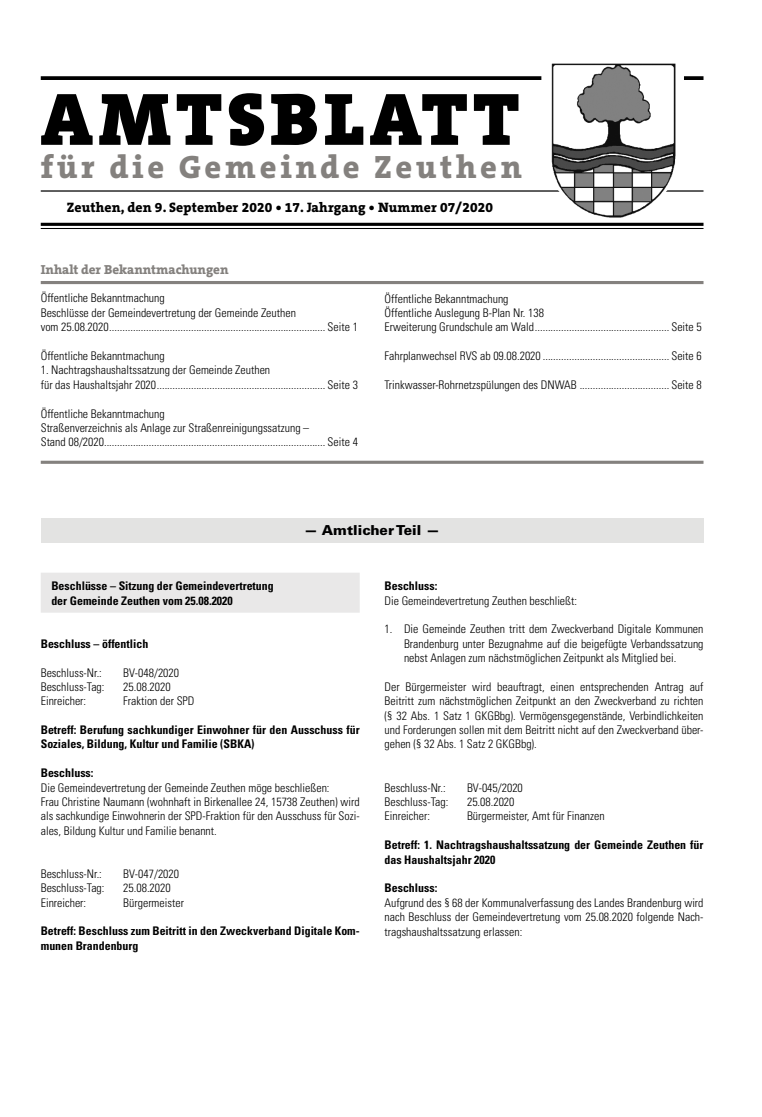
<style>
.page{position:relative;width:762px;height:1117px;background:#fff}
.page>*{position:absolute;margin:0;border:0;box-sizing:border-box;transform-origin:0 0}
.t1{font:900 75px "The Serif B W9";letter-spacing:.065em;color:#000}
.t2{font:800 32.5px "The Serif B W8";letter-spacing:.115em;color:#84817e}
.t3{font:800 13.75px "The Serif B W8";letter-spacing:.01em;color:#000}
.t4{font:900 13.75px "Univers";letter-spacing:.005em;color:#000}
.t5{font:800 13.12px "The Serif B W8";color:#84817e}
.t6{font:300 condensed 11.88px/14.4px "Univers";color:#000}
.t7{font:700 condensed 11.88px/14.4px "Univers";color:#000}
</style>
<div class="page">
<svg style="left:41px;top:76px;width:662px;height:4px;background:#0f0f0f"></svg>
<hr style="left:41px;top:190px;width:662px;height:1px;background:#000">
<hr style="left:41px;top:223px;width:662px;height:3px;background:#000">
<hr style="left:41px;top:228px;width:662px;height:1px;background:#000">
<svg style="left:539px;top:76px;width:147px;height:116px"></svg>
<img style="left:549px;top:63px;width:129px;height:155px">
<hr style="left:41px;top:281px;width:662px;height:3px;background:#84817e">
<hr style="left:41px;top:460px;width:662px;height:3px;background:#84817e">
<div style="left:41px;top:572px;width:319px;height:40px;background:#e9e8e8"></div>
<div style="left:41px;top:518px;width:662px;height:25px;background:#e3e3e2"></div>
<h1 class="t1" style="left:40px;top:68px;width:481px">AMTSBLATT</h1>
<h2 class="t2" style="left:41px;top:145px;width:482px">für die Gemeinde Zeuthen</h2>
<p class="t3" style="left:67px;top:198px;width:427px">Zeuthen, den 9. September 2020 • 17. Jahrgang • Nummer 07/2020</p>
<p class="t5" style="left:41px;top:260px;width:189px">Inhalt der Bekanntmachungen</p>
<p class="t6" style="left:41px;top:291px;width:319px">Öffentliche Bekanntmachung<br>Beschlüsse der Gemeindevertretung der Gemeinde Zeuthen<br>vom 25.08.2020.................................................................................. Seite 1</p>
<p class="t6" style="left:41px;top:348px;width:125px">Öffentliche Bekanntmachung</p>
<p class="t6" style="left:41px;top:363px;width:319px">1. Nachtragshaushaltssatzung der Gemeinde Zeuthen<br>für das Haushaltsjahr 2020................................................................ Seite 3</p>
<p class="t6" style="left:41px;top:406px;width:319px">Öffentliche Bekanntmachung<br>Straßenverzeichnis als Anlage zur Straßenreinigungssatzung –<br>Stand 08/2020.................................................................................... Seite 4</p>
<p class="t6" style="left:384px;top:291px;width:319px">Öffentliche Bekanntmachung<br>Öffentliche Auslegung B-Plan Nr. 138<br>Erweiterung Grundschule am Wald................................................... Seite 5</p>
<p class="t6" style="left:384px;top:348px;width:319px">Fahrplanwechsel RVS ab 09.08.2020 ................................................ Seite 6</p>
<p class="t6" style="left:384px;top:377px;width:319px">Trinkwasser-Rohrnetzspülungen des DNWAB .................................. Seite 8</p>
<p class="t4" style="left:304px;top:521px;width:137px">— Amtlicher Teil —</p>
<p class="t7" style="left:51px;top:578px;width:224px">Beschlüsse – Sitzung der Gemeindevertretung der Gemeinde Zeuthen vom 25.08.2020</p>
<p class="t7" style="left:41px;top:636px;width:109px">Beschluss – öffentlich</p>
<p class="t6" style="left:41px;top:665px;width:63px">Beschluss-Nr.:</p>
<p class="t6" style="left:123px;top:665px;width:57px">BV-048/2020</p>
<p class="t6" style="left:41px;top:679px;width:65px">Beschluss-Tag:</p>
<p class="t6" style="left:123px;top:679px;width:49px">25.08.2020</p>
<p class="t6" style="left:41px;top:693px;width:47px">Einreicher:</p>
<p class="t6" style="left:123px;top:693px;width:73px">Fraktion der SPD</p>
<p class="t7" style="left:41px;top:722px;width:320px">Betreff: Berufung sachkundiger Einwohner für den Ausschuss für<br>Soziales, Bildung, Kultur und Familie (SBKA)</p>
<p class="t7" style="left:41px;top:765px;width:54px">Beschluss:</p>
<p class="t6" style="left:41px;top:780px;width:320px">Die Gemeindevertretung der Gemeinde Zeuthen möge beschließen:<br>Frau Christine Naumann (wohnhaft in Birkenallee 24, 15738 Zeuthen) wird als sachkundige Einwohnerin der SPD-Fraktion für den Ausschuss für Sozi&shy;ales, Bildung Kultur und Familie benannt.</p>
<p class="t6" style="left:41px;top:866px;width:63px">Beschluss-Nr.:</p>
<p class="t6" style="left:123px;top:866px;width:57px">BV-047/2020</p>
<p class="t6" style="left:41px;top:880px;width:65px">Beschluss-Tag:</p>
<p class="t6" style="left:123px;top:880px;width:49px">25.08.2020</p>
<p class="t6" style="left:41px;top:895px;width:47px">Einreicher:</p>
<p class="t6" style="left:123px;top:895px;width:62px">Bürgermeister</p>
<p class="t7" style="left:41px;top:923px;width:320px">Betreff: Beschluss zum Beitritt in den Zweckverband Digitale Kom&shy;munen Brandenburg</p>
<p class="t7" style="left:384px;top:578px;width:54px">Beschluss:</p>
<p class="t6" style="left:384px;top:593px;width:194px">Die Gemeindevertretung Zeuthen beschließt:</p>
<p class="t6" style="left:404px;top:622px;width:301px;text-align:justify;text-indent:-19px">1. Die Gemeinde Zeuthen tritt dem Zweckverband Digitale Kommunen Brandenburg unter Bezugnahme auf die beigefügte Verbandssatzung nebst Anlagen zum nächstmöglichen Zeitpunkt als Mitglied bei.</p>
<p class="t6" style="left:384px;top:679px;width:320px;text-align:justify">Der Bürgermeister wird beauftragt, einen entsprechenden Antrag auf Beitritt zum nächstmöglichen Zeitpunkt an den Zweckverband zu richten (§ 32 Abs. 1 Satz 1 GKGBbg). Vermögensgegenstände, Verbindlichkeiten und Forderungen sollen mit dem Beitritt nicht auf den Zweckverband über&shy;gehen (§ 32 Abs. 1 Satz 2 GKGBbg).</p>
<p class="t6" style="left:384px;top:780px;width:63px">Beschluss-Nr.:</p>
<p class="t6" style="left:467px;top:780px;width:57px">BV-045/2020</p>
<p class="t6" style="left:384px;top:794px;width:65px">Beschluss-Tag:</p>
<p class="t6" style="left:467px;top:794px;width:49px">25.08.2020</p>
<p class="t6" style="left:384px;top:808px;width:47px">Einreicher:</p>
<p class="t6" style="left:467px;top:808px;width:139px">Bürgermeister, Amt für Finanzen</p>
<p class="t7" style="left:384px;top:837px;width:320px">Betreff: 1. Nachtragshaushaltssatzung der Gemeinde Zeuthen für das Haushaltsjahr 2020</p>
<p class="t7" style="left:384px;top:880px;width:54px">Beschluss:</p>
<p class="t6" style="left:384px;top:895px;width:320px;text-align:justify">Aufgrund des § 68 der Kommunalverfassung des Landes Brandenburg wird nach Beschluss der Gemeindevertretung vom 25.08.2020 folgende Nach&shy;tragshaushaltssatzung erlassen:</p>
</div>
